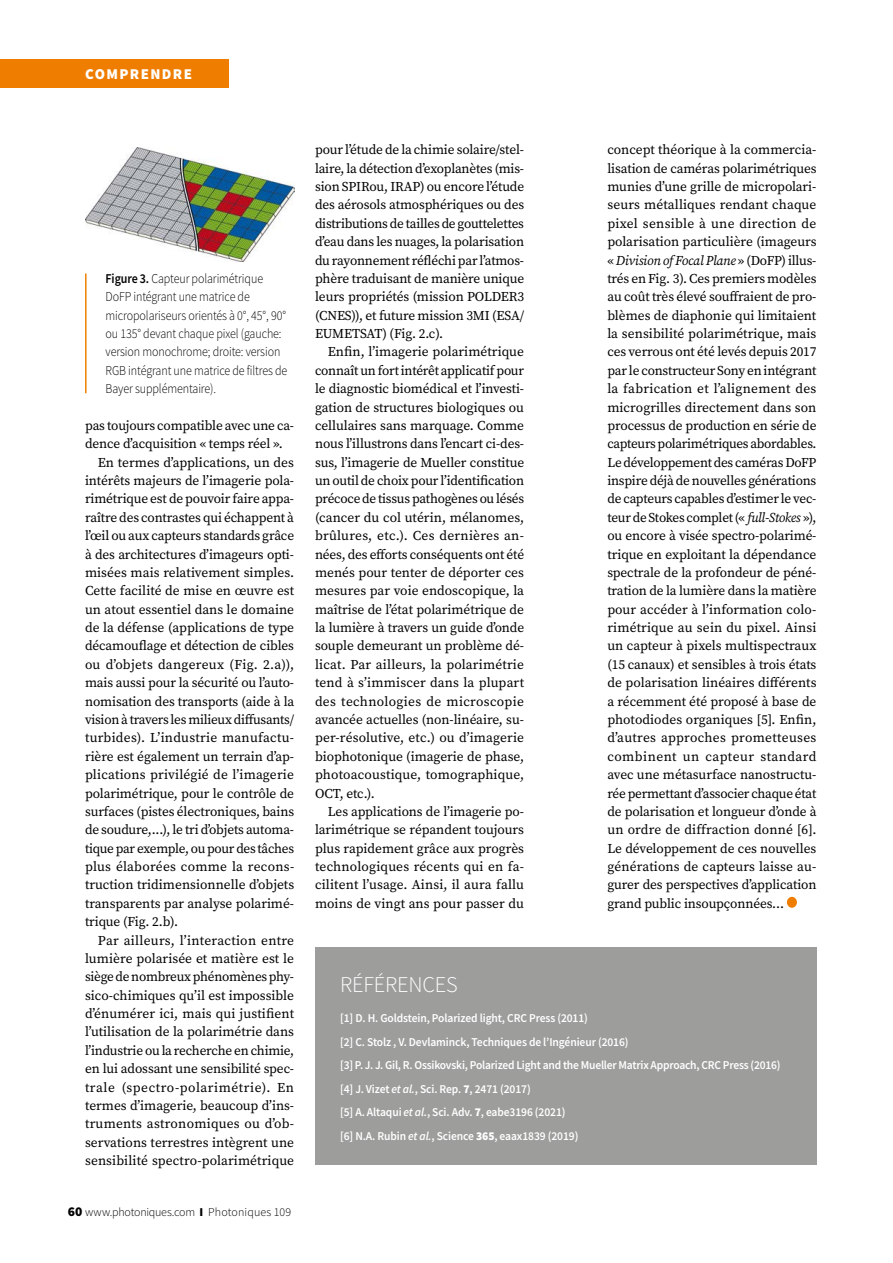
<style>
.page{position:relative;width:893px;height:1263px;background:#fff}
.page>*{position:absolute;margin:0;border:0;box-sizing:border-box;transform-origin:0 0}
.t1{font:300 22.5px "Source Sans Pro";letter-spacing:-.01em;color:#fff}
.t2{font:900 15px "Source Sans Pro";letter-spacing:.09em;color:#fff}
.t3{font:13.5px/18.3px "Source Serif Pro";letter-spacing:-.005em;color:#000;text-align:justify}
.t4{font:300 13.5px/18.3px "Source Sans Pro";letter-spacing:-.01em;color:#000;scale:.89 1}
.t5{font:13.5px "Source Serif Pro";letter-spacing:.02em;color:#000}
.t6{font:13.5px "Source Serif Pro";letter-spacing:.015em;color:#000}
.t7{font:13.5px "Source Serif Pro";letter-spacing:.025em;color:#000}
.t8{font:13.5px "Source Serif Pro";letter-spacing:.04em;color:#000}
.t9{font:600 12px/23.5px "Source Sans Pro";letter-spacing:-.01em;color:#fff;scale:.96 1}
.t10{font:300 12px "Source Sans Pro";color:#000}
.s1{font-weight:600}
.s2{font-weight:900;font-size:13.5px}
.s3{font-weight:900}
.s4{font-style:italic}
</style>
<div class="page">
<div style="left:0;top:60px;width:229px;height:28px;background:#ef7d00"></div>
<img style="left:85px;top:148px;width:209px;height:113px">
<div style="left:315px;top:948px;width:501px;height:217px;background:#9d9d9c"></div>
<div style="left:787px;top:897px;width:10px;height:11px;background:#ef7d00;border-radius:50%"></div>
<hr style="left:85px;top:273px;width:2px;height:120px;background:#f08100">
<p class="t2" style="left:85px;top:64px;width:108px">COMPRENDRE</p>
<p class="t4" style="left:106px;top:269px;width:206px"><span class="s1">Figure 3.</span> Capteur polarimétrique DoFP intégrant une matrice de micropolariseurs orientés à 0°, 45°, 90° ou 135° devant chaque pixel (gauche: version monochrome; droite: version RGB intégrant une matrice de filtres de Bayer supplémentaire).</p>
<p class="t3" style="left:85px;top:416px;width:211px">pas toujours compatible avec une ca-</p>
<p class="t3" style="left:85px;top:435px;width:199px">dence d’acquisition « temps réel ».</p>
<p class="t3" style="left:98px;top:453px;width:198px">En termes d’applications, un des</p>
<p class="t3" style="left:85px;top:471px;width:211px">intérêts majeurs de l’imagerie pola-</p>
<p class="t3" style="left:85px;top:490px;width:211px">rimétrique est de pouvoir faire appa-</p>
<p class="t3" style="left:85px;top:508px;width:210px">raître des contrastes qui échappent à</p>
<p class="t3" style="left:85px;top:527px;width:211px">l’œil ou aux capteurs standards grâce</p>
<p class="t3" style="left:85px;top:545px;width:211px">à des architectures d’imageurs opti-</p>
<p class="t3" style="left:85px;top:563px;width:211px">misées mais relativement simples.</p>
<p class="t3" style="left:85px;top:582px;width:211px">Cette facilité de mise en œuvre est</p>
<p class="t3" style="left:85px;top:600px;width:211px">un atout essentiel dans le domaine</p>
<p class="t3" style="left:85px;top:618px;width:211px">de la défense (applications de type</p>
<p class="t3" style="left:85px;top:637px;width:210px">décamouflage et détection de cibles</p>
<p class="t7" style="left:85px;top:655px;width:211px">ou d’objets dangereux (Fig. 2.a)),</p>
<p class="t3" style="left:85px;top:674px;width:211px">mais aussi pour la sécurité ou l’auto-</p>
<p class="t3" style="left:85px;top:692px;width:211px">nomisation des transports (aide à la</p>
<p class="t3" style="left:85px;top:710px;width:211px">vision à travers les milieux diffusants/</p>
<p class="t5" style="left:85px;top:729px;width:211px">turbides). L’industrie manufactu-</p>
<p class="t3" style="left:85px;top:747px;width:211px">rière est également un terrain d’ap-</p>
<p class="t6" style="left:85px;top:766px;width:210px">plications privilégié de l’imagerie</p>
<p class="t3" style="left:85px;top:784px;width:211px">polarimétrique, pour le contrôle de</p>
<p class="t3" style="left:85px;top:802px;width:211px">surfaces (pistes électroniques, bains</p>
<p class="t3" style="left:85px;top:821px;width:211px">de soudure,...), le tri d’objets automa-</p>
<p class="t3" style="left:85px;top:839px;width:211px">tique par exemple, ou pour des tâches</p>
<p class="t5" style="left:85px;top:857px;width:211px">plus élaborées comme la recons-</p>
<p class="t3" style="left:85px;top:876px;width:211px">truction tridimensionnelle d’objets</p>
<p class="t3" style="left:85px;top:894px;width:211px">transparents par analyse polarimé-</p>
<p class="t3" style="left:85px;top:912px;width:95px">trique (Fig. 2.b).</p>
<p class="t5" style="left:98px;top:931px;width:198px">Par ailleurs, l’interaction entre</p>
<p class="t3" style="left:85px;top:949px;width:211px">lumière polarisée et matière est le</p>
<p class="t3" style="left:85px;top:968px;width:211px">siège de nombreux phénomènes phy-</p>
<p class="t3" style="left:85px;top:986px;width:211px">sico-chimiques qu’il est impossible</p>
<p class="t3" style="left:85px;top:1004px;width:211px">d’énumérer ici, mais qui justifient</p>
<p class="t3" style="left:85px;top:1023px;width:210px">l’utilisation de la polarimétrie dans</p>
<p class="t3" style="left:85px;top:1041px;width:211px">l’industrie ou la recherche en chimie,</p>
<p class="t3" style="left:85px;top:1059px;width:211px">en lui adossant une sensibilité spec-</p>
<p class="t8" style="left:85px;top:1078px;width:211px">trale (spectro-polarimétrie). En</p>
<p class="t3" style="left:85px;top:1096px;width:211px">termes d’imagerie, beaucoup d’ins-</p>
<p class="t5" style="left:85px;top:1115px;width:211px">truments astronomiques ou d’ob-</p>
<p class="t3" style="left:85px;top:1133px;width:211px">servations terrestres intègrent une</p>
<p class="t3" style="left:85px;top:1151px;width:211px">sensibilité spectro-polarimétrique</p>
<p class="t10" style="left:68px;top:1205px;width:225px"><span class="s2">60</span> www.photoniques.com <span class="s3">I</span> Photoniques 109</p>
<p class="t3" style="left:315px;top:141px;width:211px">pour l’étude de la chimie solaire/stel&shy;laire, la détection d’exoplanètes (mis&shy;sion SPIRou, IRAP) ou encore l’étude des aérosols atmosphériques ou des distributions de tailles de gouttelettes d’eau dans les nuages, la polarisation du rayonnement réfléchi par l’atmos&shy;phère traduisant de manière unique leurs propriétés (mission POLDER3 (CNES)), et future mission 3MI (ESA/ EUMETSAT) (Fig. 2.c).</p>
<p class="t3" style="left:315px;top:343px;width:211px;text-indent:13px">Enfin, l’imagerie polarimétrique connaît un fort intérêt applicatif pour le diagnostic biomédical et l’investi&shy;gation de structures biologiques ou cellulaires sans marquage. Comme nous l’illustrons dans l’encart ci-des&shy;sus, l’imagerie de Mueller constitue un outil de choix pour l’identification précoce de tissus pathogènes ou lésés (cancer du col utérin, mélanomes, brûlures, etc.). Ces dernières an&shy;nées, des efforts conséquents ont été menés pour tenter de déporter ces mesures par voie endoscopique, la maîtrise de l’état polarimétrique de la lumière à travers un guide d’onde souple demeurant un problème dé&shy;licat. Par ailleurs, la polarimétrie tend à s’immiscer dans la plupart des technologies de microscopie avancée actuelles (non-linéaire, su&shy;per-résolutive, etc.) ou d’imagerie biophotonique (imagerie de phase, photoacoustique, tomographique, OCT, etc.).</p>
<p class="t3" style="left:315px;top:802px;width:211px;text-indent:13px">Les applications de l’imagerie po&shy;larimétrique se répandent toujours plus rapidement grâce aux progrès technologiques récents qui en fa&shy;cilitent l’usage. Ainsi, il aura fallu moins de vingt ans pour passer du</p>
<p class="t3" style="left:607px;top:141px;width:211px">concept théorique à la commercia&shy;lisation de caméras polarimétriques munies d’une grille de micropolari&shy;seurs métalliques rendant chaque pixel sensible à une direction de polarisation particulière (imageurs « <span class="s4">Division of Focal Plane</span> » (DoFP) illus&shy;trés en Fig. 3). Ces premiers modèles au coût très élevé souffraient de pro&shy;blèmes de diaphonie qui limitaient la sensibilité polarimétrique, mais ces verrous ont été levés depuis 2017 par le constructeur Sony en intégrant la fabrication et l’alignement des microgrilles directement dans son processus de production en série de capteurs polarimétriques abordables.<br>Le développement des caméras DoFP inspire déjà de nouvelles générations de capteurs capables d’estimer le vec&shy;teur de Stokes complet (« <span class="s4">full-Stokes</span> »), ou encore à visée spectro-polarimé&shy;trique en exploitant la dépendance spectrale de la profondeur de péné&shy;tration de la lumière dans la matière pour accéder à l’information colo&shy;rimétrique au sein du pixel. Ainsi un capteur à pixels multispectraux (15 canaux) et sensibles à trois états de polarisation linéaires différents a récemment été proposé à base de photodiodes organiques [5]. Enfin, d’autres approches prometteuses combinent un capteur standard avec une métasurface nanostructu&shy;rée permettant d’associer chaque état de polarisation et longueur d’onde à un ordre de diffraction donné [6].<br>Le développement de ces nouvelles générations de capteurs laisse au&shy;gurer des perspectives d’application grand public insoupçonnées…</p>
<h1 class="t1" style="left:340px;top:971px;width:119px">RÉFÉRENCES</h1>
<p class="t9" style="left:340px;top:1006px;width:460px">[1] D. H. Goldstein, Polarized light, CRC Press (2011)<br>[2] C. Stolz , V. Devlaminck, Techniques de l’Ingénieur (2016)<br>[3] P. J. J. Gil, R. Ossikovski, Polarized Light and the Mueller Matrix Approach, CRC Press (2016) [4] J. Vizet <span class="s4">et al.</span>, Sci. Rep. <span class="s3">7</span>, 2471 (2017)<br>[5] A. Altaqui <span class="s4">et al.</span>, Sci. Adv. <span class="s3">7</span>, eabe3196 (2021)<br>[6] N.A. Rubin <span class="s4">et al.</span>, Science <span class="s3">365</span>, eaax1839 (2019)</p>
</div>
